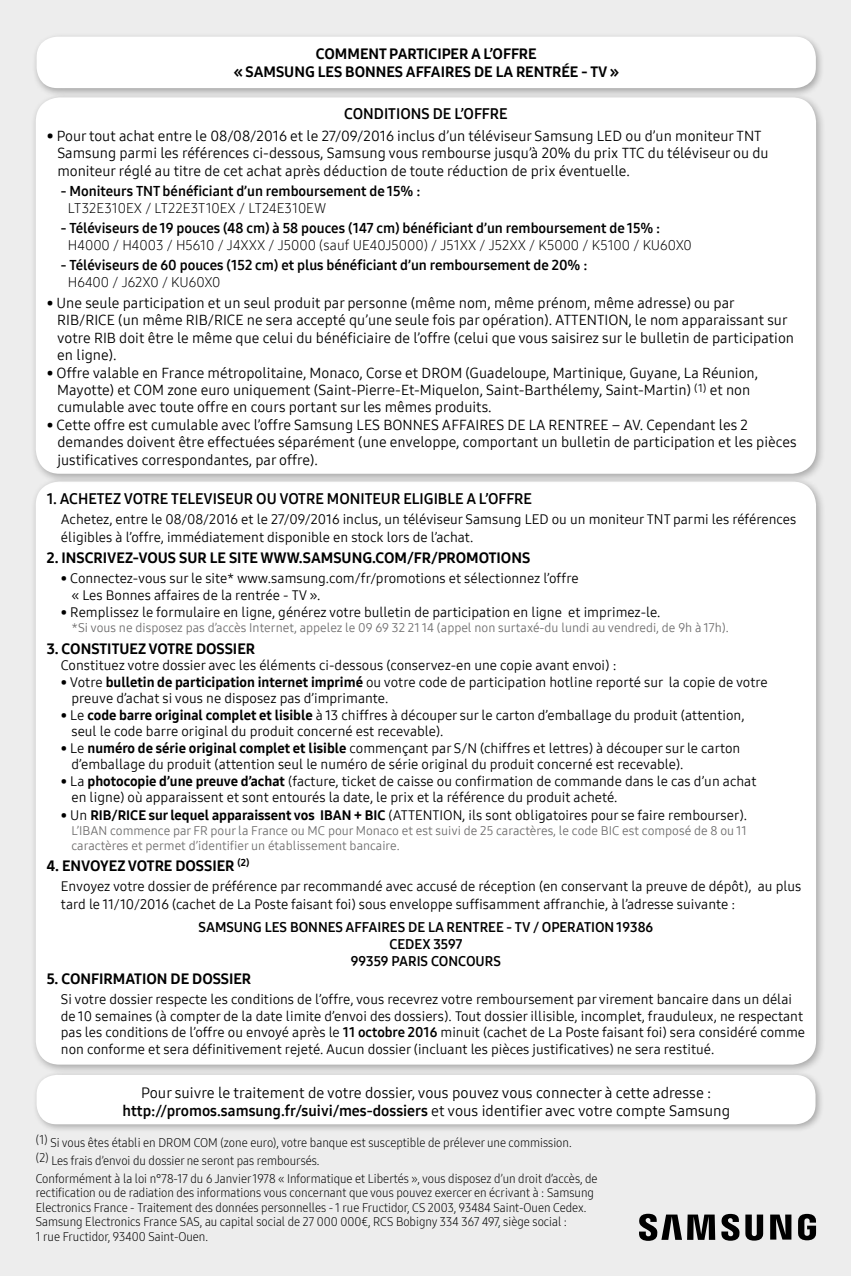
<style>
.page{position:relative;width:851px;height:1276px;background:#fff}
.page>*{position:absolute;margin:0;border:0;box-sizing:border-box;transform-origin:0 0}
.t1{font:15px/18px "Samsung One 800";color:#000;text-align:center}
.t2{font:15px "Samsung One 700";color:#000}
.t3{font:15px "Samsung One 400";color:#000}
.t4{font:14.5px/17.5px "Samsung One 400";color:#000}
.t5{font:14px "Samsung One 700";color:#000}
.t6{font:14px "Samsung One 300";color:#000}
.t7{font:13.75px/16.5px "Samsung One 400";color:#000}
.t8{font:13.75px/17px "Samsung One 700";color:#000;text-align:center}
.t9{font:12.5px/14.5px "Samsung One 300 C";color:#000}
.t10{font:12.5px/15px "Samsung One 400";color:#706f6f}
.s1{font-size:15px}
.s2{font-family:"Samsung One 800"}
.s3{font-family:"Samsung One 700"}
.s4{font-family:"Samsung One 400"}
</style>
<div class="page">
<div style="left:0;top:0;width:850px;height:1276px;background:#ededed"></div>
<div style="left:30px;top:476px;width:796px;height:599px;background:#000;opacity:.3"></div>
<div style="left:36px;top:481px;width:779px;height:583px;background:#fff;border-radius:24px"></div>
<div style="left:30px;top:92px;width:796px;height:392px;background:#000;opacity:.3"></div>
<div style="left:36px;top:97px;width:779px;height:377px;background:#fff;border-radius:24px"></div>
<div style="left:33px;top:1070px;width:791px;height:63px;background:#000;opacity:.3"></div>
<div style="left:37px;top:1075px;width:778px;height:49px;background:#fff;border-radius:20px"></div>
<div style="left:32px;top:32px;width:792px;height:66px;background:#000;opacity:.3"></div>
<div style="left:37px;top:37px;width:778px;height:51px;background:#fff;border-radius:21px"></div>
<svg style="left:639px;top:1213px;width:176px;height:27px"></svg>
<p class="t1" style="left:234px;top:45px;width:387px">COMMENT PARTICIPER A L’OFFRE<br>« SAMSUNG LES BONNES AFFAIRES DE LA RENTRÉE - TV »</p>
<p class="t2" style="left:344px;top:104px;width:165px">CONDITIONS DE L’OFFRE</p>
<p class="t4" style="left:57px;top:127px;width:712px;text-indent:-11px"><span class="s1">•</span> Pour tout achat entre le 08/08/2016 et le 27/09/2016 inclus d’un téléviseur Samsung LED ou d’un moniteur TNT<br>Samsung parmi les références ci-dessous, Samsung vous rembourse jusqu’à 20% du prix TTC du téléviseur ou du moniteur réglé au titre de cet achat après déduction de toute réduction de prix éventuelle.</p>
<p class="t5" style="left:61px;top:182px;width:361px">- Moniteurs TNT bénéficiant d’un remboursement de 15% :</p>
<p class="t6" style="left:68px;top:198px;width:260px">LT32E310EX / LT22E3T10EX / LT24E310EW</p>
<p class="t5" style="left:61px;top:219px;width:601px">- Téléviseurs de 19 pouces (48 cm) à 58 pouces (147 cm) bénéficiant d’un remboursement de 15% :</p>
<p class="t6" style="left:68px;top:235px;width:625px">H4000 / H4003 / H5610 / J4XXX / J5000 (sauf UE40J5000) / J51XX / J52XX / K5000 / K5100 / KU60X0</p>
<p class="t5" style="left:61px;top:256px;width:528px">- Téléviseurs de 60 pouces (152 cm) et plus bénéficiant d’un remboursement de 20% :</p>
<p class="t6" style="left:68px;top:273px;width:154px">H6400 / J62X0 / KU60X0</p>
<p class="t4" style="left:57px;top:294px;width:738px;text-indent:-11px">• Une seule participation et un seul produit par personne (même nom, même prénom, même adresse) ou par RIB/RICE (un même RIB/RICE ne sera accepté qu’une seule fois par opération). ATTENTION, le nom apparaissant sur votre RIB doit être le même que celui du bénéficiaire de l’offre (celui que vous saisirez sur le bulletin de participation en ligne).</p>
<p class="t4" style="left:57px;top:363px;width:702px;text-indent:-11px">• Offre valable en France métropolitaine, Monaco, Corse et DROM (Guadeloupe, Martinique, Guyane, La Réunion,<br>Mayotte) et COM zone euro uniquement (Saint-Pierre-Et-Miquelon, Saint-Barthélemy, Saint-Martin) <sup>(1)</sup> et non cumulable avec toute offre en cours portant sur les mêmes produits.</p>
<p class="t4" style="left:57px;top:416px;width:740px;text-indent:-11px">• Cette offre est cumulable avec l’offre Samsung LES BONNES AFFAIRES DE LA RENTREE – AV. Cependant les 2 demandes doivent être effectuées séparément (une enveloppe, comportant un bulletin de participation et les pièces justificatives correspondantes, par offre).</p>
<p class="t2" style="left:47px;top:489px;width:486px">1. ACHETEZ VOTRE TELEVISEUR OU VOTRE MONITEUR ELIGIBLE A L’OFFRE</p>
<p class="t7" style="left:61px;top:510px;width:736px;line-height:17.5px">Achetez, entre le 08/08/2016 et le 27/09/2016 inclus, un téléviseur Samsung LED ou un moniteur TNT parmi les références éligibles à l’offre, immédiatement disponible en stock lors de l’achat.</p>
<p class="t1" style="left:47px;top:549px;width:485px">2. INSCRIVEZ-VOUS SUR LE SITE WWW.SAMSUNG.COM/FR/PROMOTIONS</p>
<p class="t7" style="left:71px;top:570px;width:508px;text-indent:-11px">• Connectez-vous sur le site* www.samsung.com/fr/promotions et sélectionnez l’offre « Les Bonnes affaires de la rentrée - TV ».</p>
<p class="t7" style="left:61px;top:604px;width:601px">• Remplissez le formulaire en ligne, générez votre bulletin de participation en ligne et imprimez-le.</p>
<p class="t10" style="left:71px;top:620px;width:658px">*Si vous ne disposez pas d’accès Internet, appelez le 09 69 32 21 14 (appel non surtaxé-du lundi au vendredi, de 9h à 17h).</p>
<p class="t1" style="left:47px;top:639px;width:210px">3. CONSTITUEZ VOTRE DOSSIER</p>
<p class="t7" style="left:61px;top:657px;width:557px">Constituez votre dossier avec les éléments ci-dessous (conservez-en une copie avant envoi) :</p>
<p class="t7" style="left:71px;top:673px;width:697px;text-indent:-11px">• Votre <span class="s2">bulletin de participation internet imprimé</span> ou votre code de participation hotline reporté sur la copie de votre preuve d’achat si vous ne disposez pas d’imprimante.</p>
<p class="t7" style="left:71px;top:706px;width:674px;text-indent:-11px">• Le <span class="s2">code barre original complet et lisible</span> à 13 chiffres à découper sur le carton d’emballage du produit (attention, seul le code barre original du produit concerné est recevable).</p>
<p class="t7" style="left:71px;top:739px;width:670px;text-indent:-11px">• Le <span class="s2">numéro de série original complet et lisible</span> commençant par S/N (chiffres et lettres) à découper sur le carton d’emballage du produit (attention seul le numéro de série original du produit concerné est recevable).</p>
<p class="t7" style="left:71px;top:772px;width:686px;text-indent:-11px">• La <span class="s2">photocopie d’une preuve d’achat</span> (facture, ticket de caisse ou confirmation de commande dans le cas d’un achat en ligne) où apparaissent et sont entourés la date, le prix et la référence du produit acheté.</p>
<p class="t7" style="left:61px;top:806px;width:687px">• Un <span class="s2">RIB/RICE sur lequel apparaissent vos IBAN + BIC</span> (ATTENTION, ils sont obligatoires pour se faire rembourser).</p>
<p class="t10" style="left:71px;top:822px;width:676px">L’IBAN commence par FR pour la France ou MC pour Monaco et est suivi de 25 caractères, le code BIC est composé de 8 ou 11 caractères et permet d’identifier un établissement bancaire.</p>
<p class="t1" style="left:47px;top:856px;width:204px">4. ENVOYEZ VOTRE DOSSIER <sup>(2)</sup></p>
<p class="t7" style="left:61px;top:877px;width:741px;line-height:17.5px">Envoyez votre dossier de préférence par recommandé avec accusé de réception (en conservant la preuve de dépôt), au plus tard le 11/10/2016 (cachet de La Poste faisant foi) sous enveloppe suffisamment affranchie, à l’adresse suivante :</p>
<p class="t8" style="left:198px;top:918px;width:456px">SAMSUNG LES BONNES AFFAIRES DE LA RENTREE - TV / OPERATION 19386<br>CEDEX 3597<br>99359 PARIS CONCOURS</p>
<p class="t1" style="left:47px;top:969px;width:206px">5. CONFIRMATION DE DOSSIER</p>
<p class="t7" style="left:61px;top:991px;width:745px">Si votre dossier respecte les conditions de l’offre, vous recevrez votre remboursement par virement bancaire dans un délai de 10 semaines (à compter de la date limite d’envoi des dossiers). Tout dossier illisible, incomplet, frauduleux, ne respectant pas les conditions de l’offre ou envoyé après le <span class="s3">11 octobre 2016</span> minuit (cachet de La Poste faisant foi) sera considéré comme non conforme et sera définitivement rejeté. Aucun dossier (incluant les pièces justificatives) ne sera restitué.</p>
<p class="t3" style="left:141px;top:1082px;width:571px">Pour suivre le traitement de votre dossier, vous pouvez vous connecter à cette adresse :</p>
<p class="t2" style="left:122px;top:1100px;width:609px">http://promos.samsung.fr/suivi/mes-dossiers <span class="s4">et vous identifier avec votre compte Samsung</span></p>
<p class="t9" style="left:36px;top:1133px;width:563px;line-height:18px">(1) Si vous êtes établi en DROM COM (zone euro), votre banque est susceptible de prélever une commission.<br>(2) Les frais d’envoi du dossier ne seront pas remboursés.<br>Conformément à la loi n°78-17 du 6 Janvier 1978 « Informatique et Libertés », vous disposez d’un droit d’accès, de</p>
<p class="t9" style="left:36px;top:1185px;width:559px">rectification ou de radiation des informations vous concernant que vous pouvez exercer en écrivant à : Samsung Electronics France - Traitement des données personnelles - 1 rue Fructidor, CS 2003, 93484 Saint-Ouen Cedex.<br>Samsung Electronics France SAS, au capital social de 27 000 000€, RCS Bobigny 334 367 497, siège social :<br>1 rue Fructidor, 93400 Saint-Ouen.</p>
</div>
